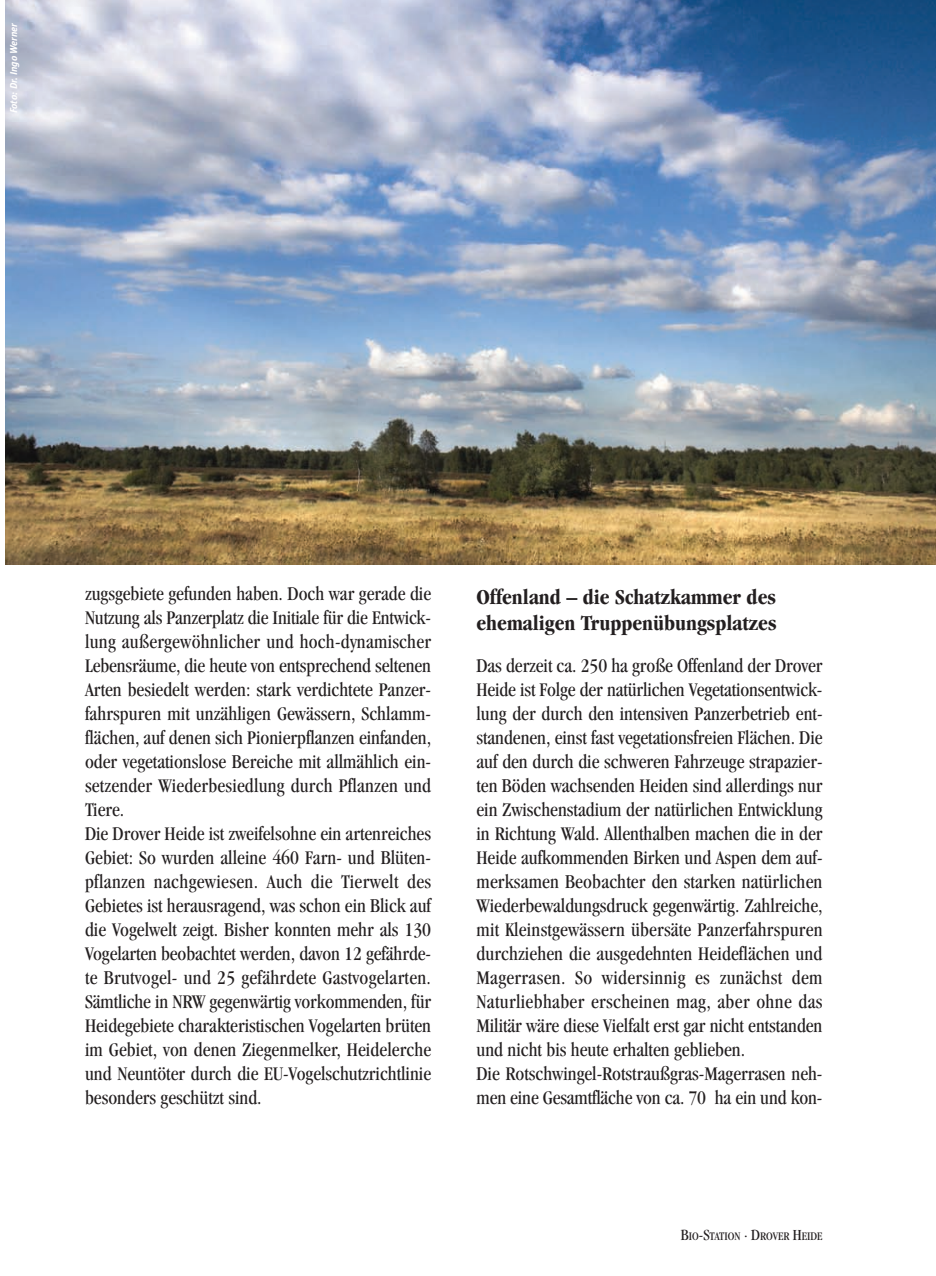
<style>
.page{position:relative;width:936px;height:1276px;background:#fff}
.page>*{position:absolute;margin:0;border:0;box-sizing:border-box;transform-origin:0 0}
.t1{font:700 condensed 22px/26px "Garamond";color:#231f20}
.t2{font:condensed 20px/24px "Garamond";color:#231f20}
.t3{font:condensed 12px "Garamond";color:#231f20}
.t4{font:italic 700 10px "Meta Plus";color:#fff}
.s1{font-size:16px}
</style>
<div class="page">
<img style="left:6px;top:0;width:929px;height:564px">
<p class="t4" style="left:10px;top:113px;width:92px;rotate:-90deg">Foto: Dr. Ingo Werner</p>
<p class="t2" style="left:85px;top:583px;width:347px">zugsgebiete gefunden haben. Doch war gerade die Nutzung als Panzerplatz die Initiale für die Entwick&shy;lung außergewöhnlicher und hoch-dynamischer Lebensräume, die heute von entsprechend seltenen Arten besiedelt werden: stark verdichtete Panzer&shy;fahrspuren mit unzähligen Gewässern, Schlamm&shy;flächen, auf denen sich Pionierpflanzen einfanden, oder vegetationslose Bereiche mit allmählich ein&shy;setzender Wiederbesiedlung durch Pflanzen und Tiere.<br>Die Drover Heide ist zweifelsohne ein artenreiches Gebiet: So wurden alleine 460 Farn- und Blüten&shy;pflanzen nachgewiesen. Auch die Tierwelt des Gebietes ist herausragend, was schon ein Blick auf die Vogelwelt zeigt. Bisher konnten mehr als 130<br>Vogelarten beobachtet werden, davon 12 gefährde&shy;te Brutvogel- und 25 gefährdete Gastvogelarten.<br>Sämtliche in NRW gegenwärtig vorkommenden, für Heidegebiete charakteristischen Vogelarten brüten im Gebiet, von denen Ziegenmelker, Heidelerche und Neuntöter durch die EU-Vogelschutzrichtlinie besonders geschützt sind.</p>
<p class="t1" style="left:476px;top:586px;width:301px">Offenland – die Schatzkammer des ehemaligen Truppenübungsplatzes</p>
<p class="t2" style="left:476px;top:655px;width:347px">Das derzeit ca. 250 ha große Offenland der Drover Heide ist Folge der natürlichen Vegetationsentwick&shy;lung der durch den intensiven Panzerbetrieb ent&shy;standenen, einst fast vegetationsfreien Flächen. Die auf den durch die schweren Fahrzeuge strapazier&shy;ten Böden wachsenden Heiden sind allerdings nur ein Zwischenstadium der natürlichen Entwicklung in Richtung Wald. Allenthalben machen die in der Heide aufkommenden Birken und Aspen dem auf&shy;merksamen Beobachter den starken natürlichen Wiederbewaldungsdruck gegenwärtig. Zahlreiche, mit Kleinstgewässern übersäte Panzerfahrspuren durchziehen die ausgedehnten Heideflächen und Magerrasen. So widersinnig es zunächst dem Naturliebhaber erscheinen mag, aber ohne das Militär wäre diese Vielfalt erst gar nicht entstanden und nicht bis heute erhalten geblieben.<br>Die Rotschwingel-Rotstraußgras-Magerrasen neh&shy;men eine Gesamtfläche von ca. 70 ha ein und kon-</p>
<p class="t3" style="left:681px;top:1231px;width:143px"><span class="s1">B</span>IO<span class="s1">-S</span>TATION <span class="s1">· D</span>ROVER <span class="s1">H</span>EIDE</p>
</div>
